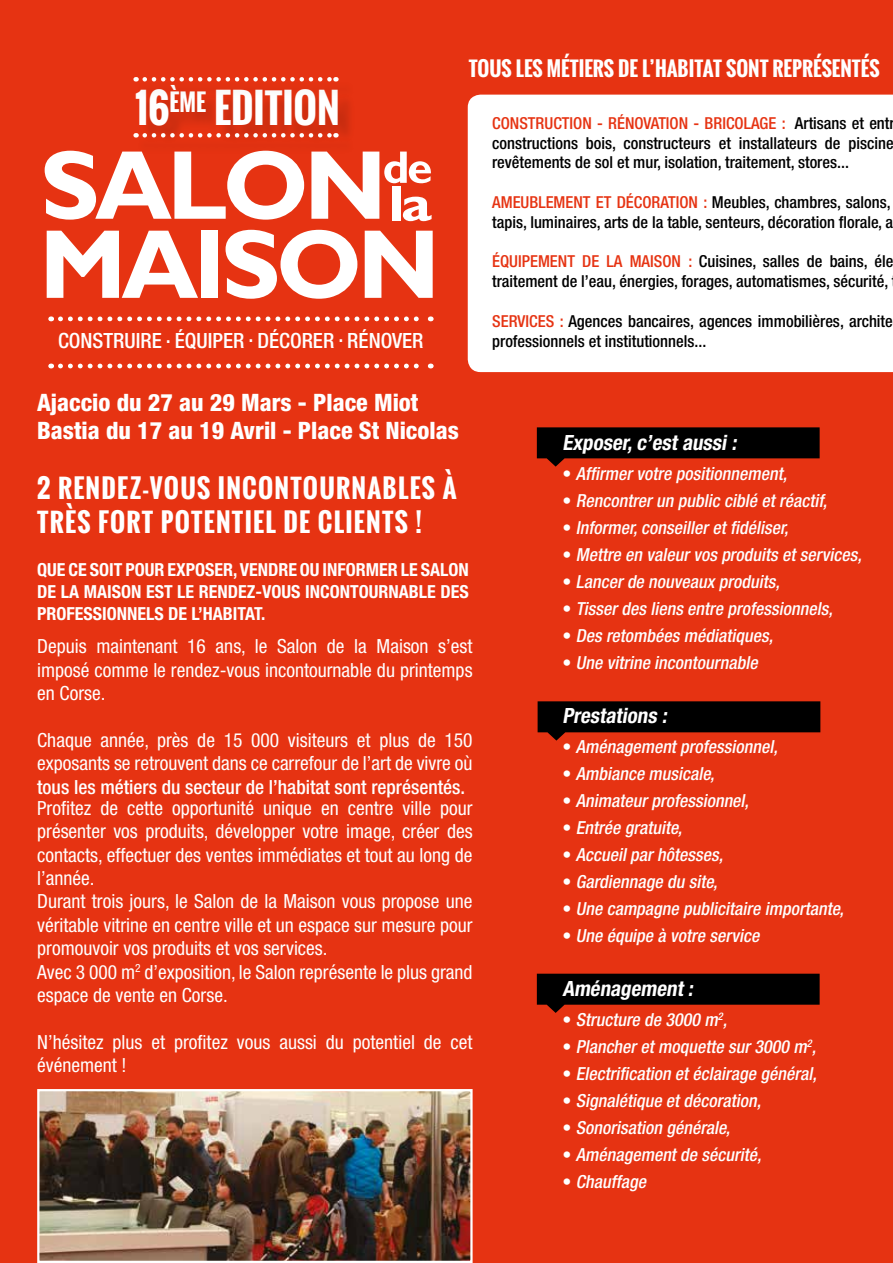
<style>
.page{position:relative;width:893px;height:1263px;background:#e63312}
.page>*{position:absolute;margin:0;border:0;box-sizing:border-box;transform-origin:0 0}
.t1{font:700 39.6px "Oswald";color:#fff}
.t2{font:700 25.5px/34.5px "Oswald";letter-spacing:.05em;color:#fff}
.t3{font:800 condensed 24px/28.8px "Helvetica Neue";color:#fff}
.t4{font:italic 700 condensed 21px "Helvetica Neue";color:#fff}
.t5{font:500 condensed 21px "Helvetica Neue";color:#fff}
.t6{font:700 19.95px "Oswald";color:#fff}
.t7{font:condensed 19.5px/23.4px "Helvetica Neue";color:#fff}
.t8{font:500 condensed 19.5px "Helvetica Neue";color:#fff}
.t9{font:italic 500 condensed 18px "Helvetica Neue";color:#fff}
.t10{font:700 condensed 18px/21.6px "Helvetica Neue";color:#fff;text-align:justify}
.t11{font:500 condensed 16.5px/19.8px "Helvetica Neue";color:#000}
.s1{color:#e63312}
.s2{font-style:normal}
</style>
<div class="page">
<svg style="left:537px;top:974px;width:283px;height:39px"></svg>
<svg style="left:538px;top:701px;width:282px;height:40px"></svg>
<svg style="left:537px;top:427px;width:283px;height:40px"></svg>
<svg style="left:45px;top:151px;width:259px;height:69px"></svg>
<svg style="left:47px;top:231px;width:151px;height:67px"></svg>
<div style="left:201px;top:231px;width:17px;height:67px;background:#fff"></div>
<svg style="left:226px;top:230px;width:131px;height:69px"></svg>
<svg style="left:365px;top:231px;width:68px;height:67px"></svg>
<svg style="left:311px;top:152px;width:121px;height:69px"></svg>
<svg style="left:60px;top:316px;width:371px;height:5px"></svg>
<div style="left:138px;top:88px;width:218px;height:56px;background:#000;opacity:.15"></div>
<div style="left:136px;top:80px;width:220px;height:20px;background:#e23211"></div>
<svg style="left:145px;top:77px;width:191px;height:5px"></svg>
<div style="left:136px;top:136px;width:220px;height:20px;background:#000;opacity:.15"></div>
<svg style="left:145px;top:133px;width:191px;height:5px"></svg>
<div style="left:468px;top:95px;width:425px;height:277px;background:#fff"></div>
<img style="left:40px;top:1092px;width:430px;height:168px">
<div style="left:37px;top:1089px;width:436px;height:174px;border:2px solid #fff"></div>
<svg style="left:60px;top:364px;width:371px;height:4px"></svg>
<h1 class="t1" style="left:135px;top:78px;width:206px">16<sup>ÈME</sup> EDITION</h1>
<p class="t5" style="left:58px;top:328px;width:367px">CONSTRUIRE . ÉQUIPER . DÉCORER . RÉNOVER</p>
<p class="t6" style="left:469px;top:53px;width:412px">TOUS LES MÉTIERS DE L’HABITAT SONT REPRÉSENTÉS</p>
<p class="t11" style="left:492px;top:113px;width:404px;text-align:justify"><span class="s1">CONSTRUCTION - RÉNOVATION - BRICOLAGE :</span> Artisans et entr constructions bois, constructeurs et installateurs de piscine revêtements de sol et mur, isolation, traitement, stores...</p>
<p class="t11" style="left:492px;top:192px;width:402px"><span class="s1">AMEUBLEMENT ET DÉCORATION :</span> Meubles, chambres, salons, tapis, luminaires, arts de la table, senteurs, décoration florale, a</p>
<p class="t11" style="left:492px;top:251px;width:403px"><span class="s1">ÉQUIPEMENT DE LA MAISON :</span> Cuisines, salles de bains, éle traitement de l’eau, énergies, forages, automatismes, sécurité,</p>
<p class="t11" style="left:492px;top:311px;width:402px"><span class="s1">SERVICES :</span> Agences bancaires, agences immobilières, archite professionnels et institutionnels...</p>
<p class="t3" style="left:37px;top:387px;width:423px">Ajaccio du 27 au 29 Mars - Place Miot<br>Bastia du 17 au 19 Avril - Place St Nicolas</p>
<h2 class="t2" style="left:37px;top:471px;width:421px">2 RENDEZ-VOUS INCONTOURNABLES À<br>TRÈS FORT POTENTIEL DE CLIENTS !</h2>
<p class="t10" style="left:37px;top:559px;width:433px">QUE CE SOIT POUR EXPOSER, VENDRE OU INFORMER LE SALON DE LA MAISON EST LE RENDEZ-VOUS INCONTOURNABLE DES PROFESSIONNELS DE L’HABITAT.</p>
<p class="t7" style="left:37px;top:634px;width:437px;text-align:justify">Depuis maintenant 16 ans, le Salon de la Maison s’est imposé comme le rendez-vous incontournable du printemps en Corse.</p>
<p class="t7" style="left:37px;top:728px;width:437px">Chaque année, près de 15 000 visiteurs et plus de 150 exposants se retrouvent dans ce carrefour de l’art de vivre où</p>
<p class="t8" style="left:37px;top:775px;width:429px">tous les métiers du secteur de l’habitat sont représentés.</p>
<p class="t7" style="left:37px;top:796px;width:437px">Profitez de cette opportunité unique en centre ville pour présenter vos produits, développer votre image, créer des contacts, effectuer des ventes immédiates et tout au long de l’année.<br>Durant trois jours, le Salon de la Maison vous propose une véritable vitrine en centre ville et un espace sur mesure pour promouvoir vos produits et vos services.<br>Avec 3 000 m<sup>2</sup> d’exposition, le Salon représente le plus grand espace de vente en Corse.</p>
<p class="t7" style="left:37px;top:1030px;width:437px">N’hésitez plus et profitez vous aussi du potentiel de cet événement !</p>
<p class="t4" style="left:562px;top:430px;width:179px">Exposer,c’estaussi:</p>
<p class="t9" style="left:562px;top:463px;width:230px"><span class="s2">•</span> Affirmervotre positionnement,</p>
<p class="t9" style="left:562px;top:490px;width:270px"><span class="s2">•</span> Rencontrerun public ciblé etréactif,</p>
<p class="t9" style="left:562px;top:517px;width:231px"><span class="s2">•</span> Informer,conseilleretfidéliser,</p>
<p class="t9" style="left:562px;top:544px;width:305px"><span class="s2">•</span> Mettre en valeurvos produits etservices,</p>
<p class="t9" style="left:562px;top:571px;width:223px"><span class="s2">•</span> Lancerde nouveaux produits,</p>
<p class="t9" style="left:562px;top:598px;width:276px"><span class="s2">•</span> Tisserdes liens entre professionnels,</p>
<p class="t9" style="left:562px;top:625px;width:216px"><span class="s2">•</span> Des retombées médiatiques,</p>
<p class="t9" style="left:562px;top:652px;width:201px"><span class="s2">•</span> Une vitrine incontournable</p>
<p class="t4" style="left:562px;top:703px;width:110px">Prestations :</p>
<p class="t9" style="left:562px;top:736px;width:221px"><span class="s2">•</span> Aménagementprofessionnel,</p>
<p class="t9" style="left:562px;top:763px;width:157px"><span class="s2">•</span> Ambiance musicale,</p>
<p class="t9" style="left:562px;top:790px;width:192px"><span class="s2">•</span> Animateurprofessionnel,</p>
<p class="t9" style="left:562px;top:817px;width:125px"><span class="s2">•</span> Entrée gratuite,</p>
<p class="t9" style="left:562px;top:844px;width:166px"><span class="s2">•</span> Accueilparhôtesses,</p>
<p class="t9" style="left:562px;top:871px;width:160px"><span class="s2">•</span> Gardiennage du site,</p>
<p class="t9" style="left:562px;top:898px;width:287px"><span class="s2">•</span> Une campagne publicitaire importante,</p>
<p class="t9" style="left:562px;top:925px;width:202px"><span class="s2">•</span> Une équipe à votre service</p>
<p class="t4" style="left:562px;top:976px;width:136px">Aménagement:</p>
<p class="t9" style="left:562px;top:1009px;width:170px"><span class="s2">•</span> Structure de 3000 m<sup>2</sup>,</p>
<p class="t9" style="left:562px;top:1036px;width:259px"><span class="s2">•</span> Plancheretmoquette sur3000 m<sup>2</sup>,</p>
<p class="t9" style="left:562px;top:1063px;width:260px"><span class="s2">•</span> Electrification etéclairage général,</p>
<p class="t9" style="left:562px;top:1090px;width:204px"><span class="s2">•</span> Signalétique etdécoration,</p>
<p class="t9" style="left:562px;top:1117px;width:173px"><span class="s2">•</span> Sonorisation générale,</p>
<p class="t9" style="left:562px;top:1144px;width:204px"><span class="s2">•</span> Aménagementde sécurité,</p>
<p class="t9" style="left:562px;top:1171px;width:89px"><span class="s2">•</span> Chauffage</p>
</div>
